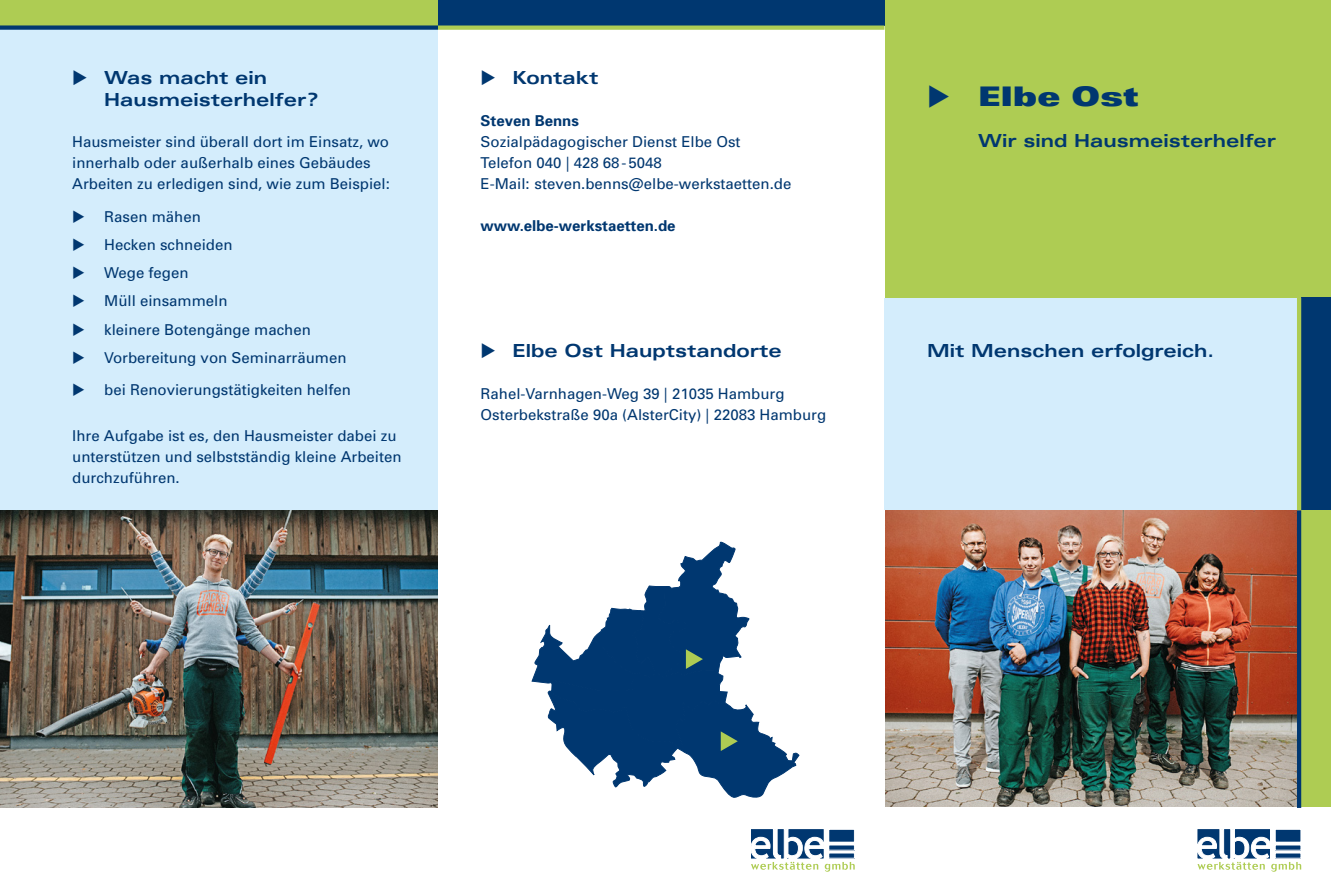
<style>
.page{position:relative;width:1331px;height:893px;background:#fff}
.page>*{position:absolute;margin:0;border:0;box-sizing:border-box;transform-origin:0 0}
.t1{font:900 expanded 27px "Univers";color:#003770}
.t2{font:700 expanded 18px "Univers";color:#003770}
.t3{font:15px/21px "Univers";color:#003770}
.t4{font:700 15px "Univers";color:#003770}
</style>
<div class="page">
<img style="left:885px;top:510px;width:412px;height:297px">
<img style="left:0;top:510px;width:438px;height:298px">
<div style="left:884px;top:298px;width:447px;height:212px;background:#d4edfc"></div>
<div style="left:0;top:26px;width:438px;height:484px;background:#d4edfc"></div>
<div style="left:884px;top:0;width:447px;height:298px;background:#aecc53"></div>
<div style="left:438px;top:0;width:446px;height:26px;background:#003770"></div>
<div style="left:0;top:0;width:438px;height:26px;background:#aecc53"></div>
<div style="left:1301px;top:298px;width:30px;height:212px;background:#003770"></div>
<div style="left:1301px;top:510px;width:30px;height:298px;background:#aecc53"></div>
<div style="left:0;top:25px;width:438px;height:5px;background:#003770"></div>
<hr style="left:1297px;top:510px;width:4px;height:298px;background:#003770">
<hr style="left:1297px;top:298px;width:4px;height:212px;background:#aecc53">
<svg style="left:438px;top:26px;width:446px;height:4px;background:#b2ce5c"></svg>
<svg style="left:531px;top:541px;width:269px;height:257px"></svg>
<svg style="left:1197px;top:829px;width:104px;height:43px"></svg>
<div style="left:1275px;top:845px;width:26px;height:5px;background:#003770"></div>
<svg style="left:751px;top:829px;width:104px;height:43px"></svg>
<div style="left:829px;top:845px;width:25px;height:5px;background:#003770"></div>
<p class="t2" style="left:104px;top:67px;width:164px">Was macht ein</p>
<p class="t2" style="left:512px;top:67px;width:88px">Kontakt</p>
<p class="t2" style="left:104px;top:89px;width:216px">Hausmeisterhelfer?</p>
<p class="t3" style="left:72px;top:131px;width:319px">Hausmeister sind überall dort im Einsatz, wo innerhalb oder außerhalb eines Gebäudes<br>Arbeiten zu erledigen sind, wie zum Beispiel:</p>
<p class="t3" style="left:104px;top:202px;width:244px;line-height:28.2px">Rasen mähen<br>Hecken schneiden<br>Wege fegen<br>Müll einsammeln<br>kleinere Botengänge machen<br>Vorbereitung von Seminarräumen</p>
<p class="t3" style="left:104px;top:380px;width:248px">bei Renovierungstätigkeiten helfen</p>
<p class="t3" style="left:72px;top:425px;width:331px">Ihre Aufgabe ist es, den Hausmeister dabei zu unterstützen und selbstständig kleine Arbeiten durchzuführen.</p>
<p class="t4" style="left:480px;top:112px;width:100px">Steven Benns</p>
<p class="t3" style="left:480px;top:131px;width:312px">Sozialpädagogischer Dienst Elbe Ost<br>Telefon 040 | 428 68-5048<br>E-Mail: steven.benns@elbe-werkstaetten.de</p>
<p class="t4" style="left:480px;top:217px;width:197px">www.elbe-werkstaetten.de</p>
<p class="t2" style="left:512px;top:340px;width:271px">Elbe Ost Hauptstandorte</p>
<p class="t3" style="left:480px;top:383px;width:347px">Rahel-Varnhagen-Weg 39 | 21035 Hamburg<br>Osterbekstraße 90a (AlsterCity) | 22083 Hamburg</p>
<h1 class="t1" style="left:978px;top:80px;width:162px">Elbe Ost</h1>
<p class="t2" style="left:978px;top:130px;width:300px">Wir sind Hausmeisterhelfer</p>
<p class="t2" style="left:927px;top:340px;width:289px">Mit Menschen erfolgreich.</p>
</div>
